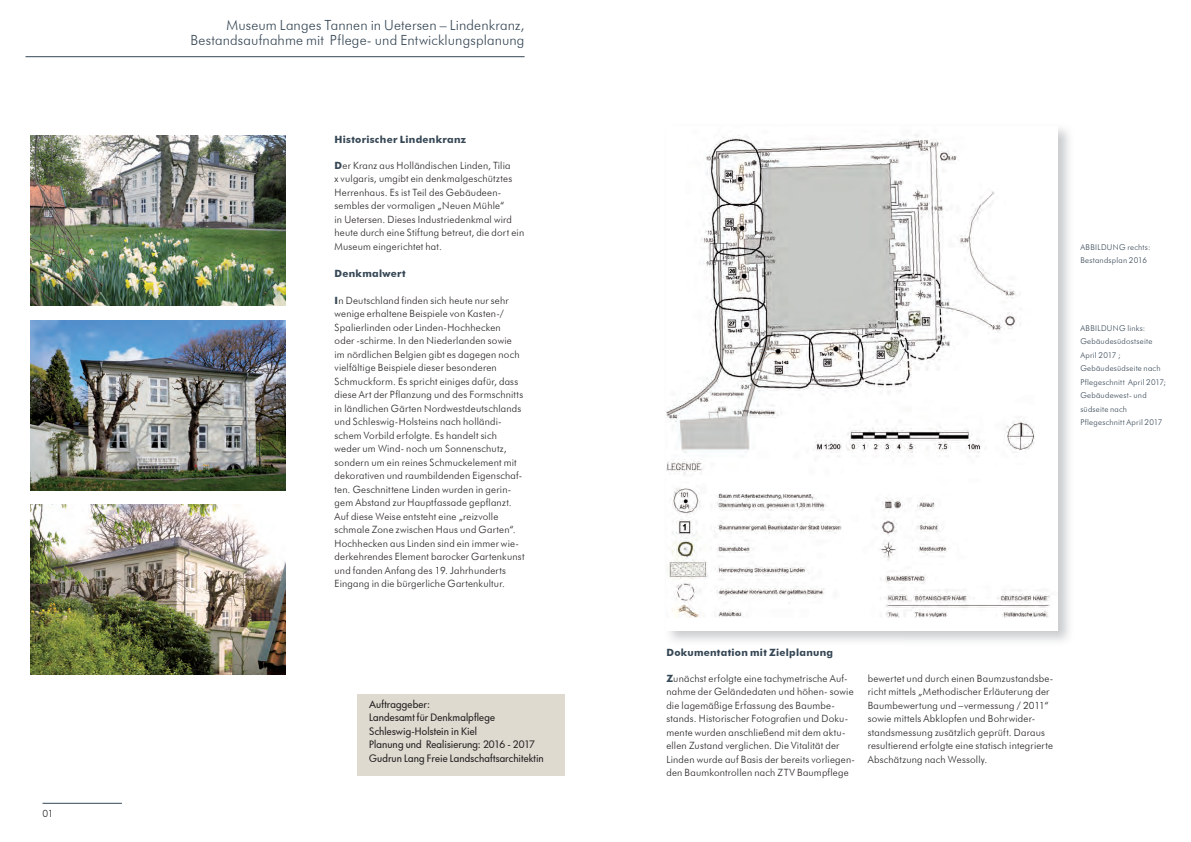
<style>
.page{position:relative;width:1191px;height:842px;background:#fff}
.page>*{position:absolute;margin:0;border:0;box-sizing:border-box;transform-origin:0 0}
.t1{font:300 14px/15px "Futura BT";letter-spacing:.01em;color:#364755;text-align:right}
.t2{font:300 10px/13.5px "Futura BT";letter-spacing:.02em;color:#231f20}
.t3{font:500 10px/13.5px "Futura";letter-spacing:.01em;color:#231f20}
.t4{font:700 10px "Futura BT";letter-spacing:.025em;color:#364755}
.t5{font:300 8px/13.5px "Futura BT";letter-spacing:.03em;color:#364755}
.s1{font-weight:700;color:#364755}
</style>
<div class="page">
<img style="left:667px;top:126px;width:390px;height:492px">
<img style="left:30px;top:136px;width:256px;height:170px">
<img style="left:30px;top:320px;width:256px;height:170px">
<img style="left:30px;top:504px;width:256px;height:170px">
<div style="left:358px;top:694px;width:207px;height:81px;background:#dedad0"></div>
<hr style="left:43px;top:803px;width:79px;height:1px;background:#364755">
<hr style="left:26px;top:56px;width:498px;height:1px;background:#364755">
<p class="t2" style="left:43px;top:806px;width:13px">01</p>
<h1 class="t1" style="left:190px;top:18px;width:335px">Museum Langes Tannen in Uetersen – Lindenkranz,<br>Bestandsaufnahme mit Pflege- und Entwicklungsplanung</h1>
<p class="t4" style="left:334px;top:133px;width:133px">Historischer Lindenkranz</p>
<p class="t2" style="left:334px;top:158px;width:191px"><span class="s1">D</span>er Kranz aus Holländischen Linden, Tilia<br>x vulgaris, umgibt ein denkmalgeschütztes Herrenhaus. Es ist Teil des Gebäudeen&shy;sembles der vormaligen „Neuen Mühle“<br>in Uetersen. Dieses Industriedenkmal wird heute durch eine Stiftung betreut, die dort ein Museum eingerichtet hat.</p>
<p class="t4" style="left:334px;top:267px;width:72px">Denkmalwert</p>
<p class="t2" style="left:334px;top:293px;width:191px"><span class="s1">I</span>n Deutschland finden sich heute nur sehr wenige erhaltene Beispiele von Kasten-/ Spalierlinden oder Linden-Hochhecken<br>oder -schirme. In den Niederlanden sowie im nördlichen Belgien gibt es dagegen noch vielfältige Beispiele dieser besonderen Schmuckform. Es spricht einiges dafür, dass diese Art der Pflanzung und des Formschnitts in ländlichen Gärten Nordwestdeutschlands und Schleswig-Holsteins nach holländi&shy;schem Vorbild erfolgte. Es handelt sich weder um Wind- noch um Sonnenschutz, sondern um ein reines Schmuckelement mit dekorativen und raumbildenden Eigenschaf&shy;ten. Geschnittene Linden wurden in gerin&shy;gem Abstand zur Hauptfassade gepflanzt.<br>Auf diese Weise entsteht eine „reizvolle schmale Zone zwischen Haus und Garten“.<br>Hochhecken aus Linden sind ein immer wie&shy;derkehrendes Element barocker Gartenkunst und fanden Anfang des 19. Jahrhunderts Eingang in die bürgerliche Gartenkultur.</p>
<p class="t3" style="left:369px;top:697px;width:176px">Auftraggeber:<br>Landesamt für Denkmalpflege<br>Schleswig-Holstein in Kiel<br>Planung und Realisierung: 2016 - 2017<br>Gudrun Lang Freie Landschaftsarchitektin</p>
<p class="t5" style="left:1080px;top:240px;width:72px">ABBILDUNG rechts:<br>Bestandsplan 2016</p>
<p class="t5" style="left:1080px;top:321px;width:87px">ABBILDUNG links:<br>Gebäudesüdostseite<br>April 2017 ;<br>Gebäudesüdseite nach<br>Pflegeschnitt April 2017;<br>Gebäudewest- und südseite nach<br>Pflegeschnitt April 2017</p>
<p class="t4" style="left:666px;top:646px;width:168px">Dokumentation mit Zielplanung</p>
<p class="t2" style="left:666px;top:671px;width:190px"><span class="s1">Z</span>unächst erfolgte eine tachymetrische Auf&shy;nahme der Geländedaten und höhen- sowie die lagemäßige Erfassung des Baumbe&shy;stands. Historischer Fotografien und Doku&shy;mente wurden anschließend mit dem aktu&shy;ellen Zustand verglichen. Die Vitalität der Linden wurde auf Basis der bereits vorliegen&shy;den Baumkontrollen nach ZTV Baumpflege</p>
<p class="t2" style="left:867px;top:671px;width:187px">bewertet und durch einen Baumzustandsbe&shy;richt mittels „Methodischer Erläuterung der Baumbewertung und –vermessung / 2011“ sowie mittels Abklopfen und Bohrwider&shy;standsmessung zusätzlich geprüft. Daraus resultierend erfolgte eine statisch integrierte Abschätzung nach Wessolly.</p>
</div>
